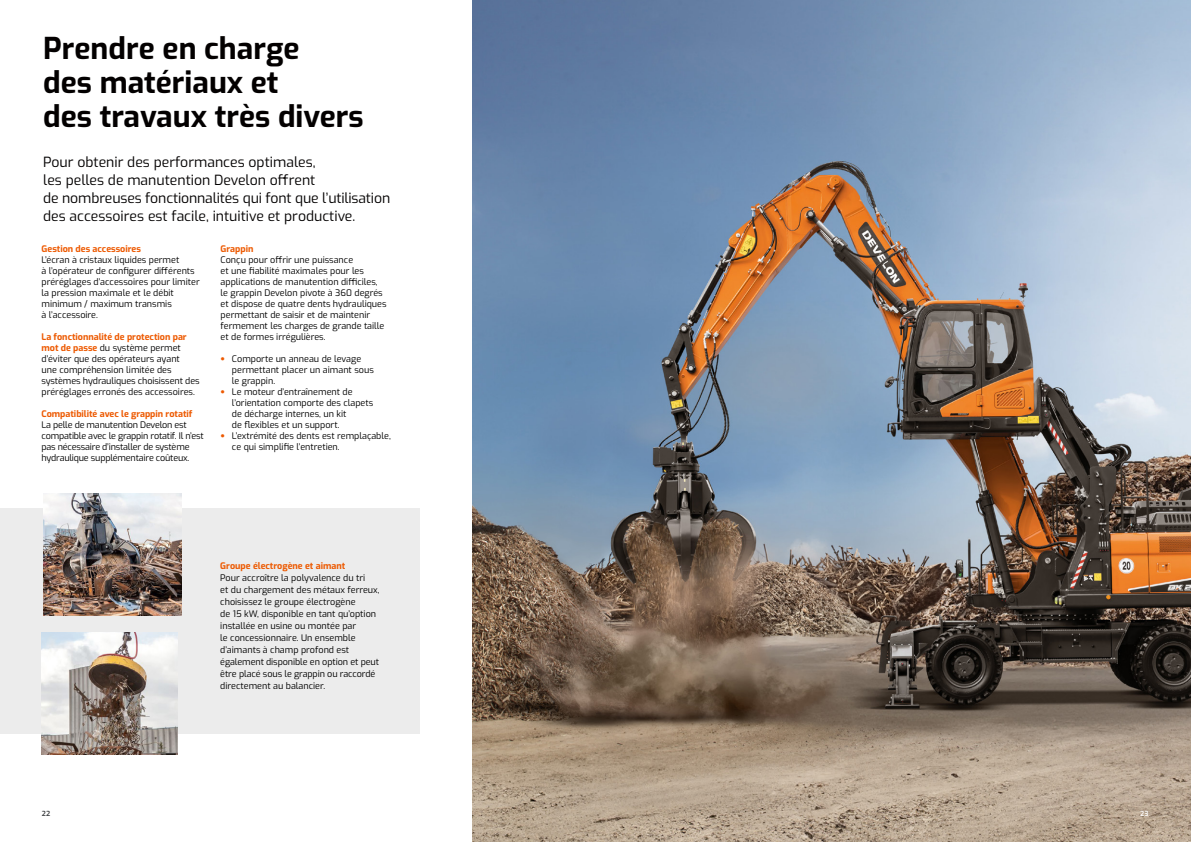
<style>
.page{position:relative;width:1191px;height:842px;background:#fff}
.page>*{position:absolute;margin:0;border:0;box-sizing:border-box;transform-origin:0 0}
.t1{font:700 30px/34px "Exo";color:#030000}
.t2{font:14px/18px "Exo";color:#030000}
.t3{font:9px/11px "Exo";color:#000}
.t4{font:9px/11px "Exo";letter-spacing:-.02em;color:#000}
.t5{font:700 9px "Exo";color:#ed5900}
.t6{font:600 7px "Exo";color:#36383b}
.t7{font:600 7px "Exo";color:#fff}
.s1{font-weight:700;color:#ed5900}
.s2{font-family:"Helvetica Neue LT Pro";font-weight:700;color:#ed5900}
</style>
<div class="page">
<img style="left:472px;top:0;width:719px;height:842px">
<div style="left:0;top:508px;width:420px;height:226px;background:#ececec"></div>
<img style="left:42px;top:632px;width:135px;height:122px">
<img style="left:43px;top:493px;width:138px;height:122px">
<h1 class="t1" style="left:43px;top:30px;width:322px">Prendre en charge<br>des matériaux et<br>des travaux très divers</h1>
<h2 class="t2" style="left:43px;top:152px;width:348px">Pour obtenir des performances optimales,<br>les pelles de manutention Develon offrent<br>de nombreuses fonctionnalités qui font que l’utilisation des accessoires est facile, intuitive et productive.</h2>
<p class="t5" style="left:42px;top:242px;width:101px">Gestion des accessoires</p>
<p class="t3" style="left:42px;top:254px;width:160px">L’écran à cristaux liquides permet<br>à l’opérateur de configurer différents préréglages d’accessoires pour limiter la pression maximale et le débit minimum / maximum transmis<br>à l’accessoire.</p>
<p class="t3" style="left:42px;top:331px;width:160px"><span class="s1">La fonctionnalité de protection par mot de passe</span> du système permet d’éviter que des opérateurs ayant<br>une compréhension limitée des systèmes hydrauliques choisissent des préréglages erronés des accessoires.</p>
<p class="t5" style="left:42px;top:407px;width:152px">Compatibilité avec le grappin rotatif</p>
<p class="t4" style="left:42px;top:419px;width:164px">La pelle de manutention Develon est compatible avec le grappin rotatif. Il n’est pas nécessaire d’installer de système hydraulique supplémentaire coûteux.</p>
<p class="t5" style="left:221px;top:242px;width:34px">Grappin</p>
<p class="t3" style="left:221px;top:254px;width:167px">Conçu pour offrir une puissance<br>et une fiabilité maximales pour les applications de manutention difficiles, le grappin Develon pivote à 360 degrés et dispose de quatre dents hydrauliques permettant de saisir et de maintenir fermement les charges de grande taille et de formes irrégulières.</p>
<p class="t3" style="left:232px;top:353px;width:143px;text-indent:-11px"><span class="s2">•</span> Comporte un anneau de levage permettant placer un aimant sous le grappin.</p>
<p class="t3" style="left:232px;top:386px;width:143px;text-indent:-11px"><span class="s2">•</span> Le moteur d’entraînement de l’orientation comporte des clapets de décharge internes, un kit<br>de flexibles et un support.</p>
<p class="t3" style="left:232px;top:430px;width:160px;text-indent:-11px"><span class="s2">•</span> L’extrémité des dents est remplaçable, ce qui simplifie l’entretien.</p>
<p class="t5" style="left:220px;top:559px;width:126px">Groupe électrogène et aimant</p>
<p class="t3" style="left:220px;top:571px;width:161px;line-height:12px">Pour accroître la polyvalence du tri<br>et du chargement des métaux ferreux, choisissez le groupe électrogène<br>de 15 kW, disponible en tant qu’option installée en usine ou montée par<br>le concessionnaire. Un ensemble d’aimants à champ profond est également disponible en option et peut être placé sous le grappin ou raccordé directement au balancier.</p>
<p class="t6" style="left:42px;top:808px;width:10px">22</p>
<p class="t7" style="left:1140px;top:808px;width:10px">23</p>
</div>
